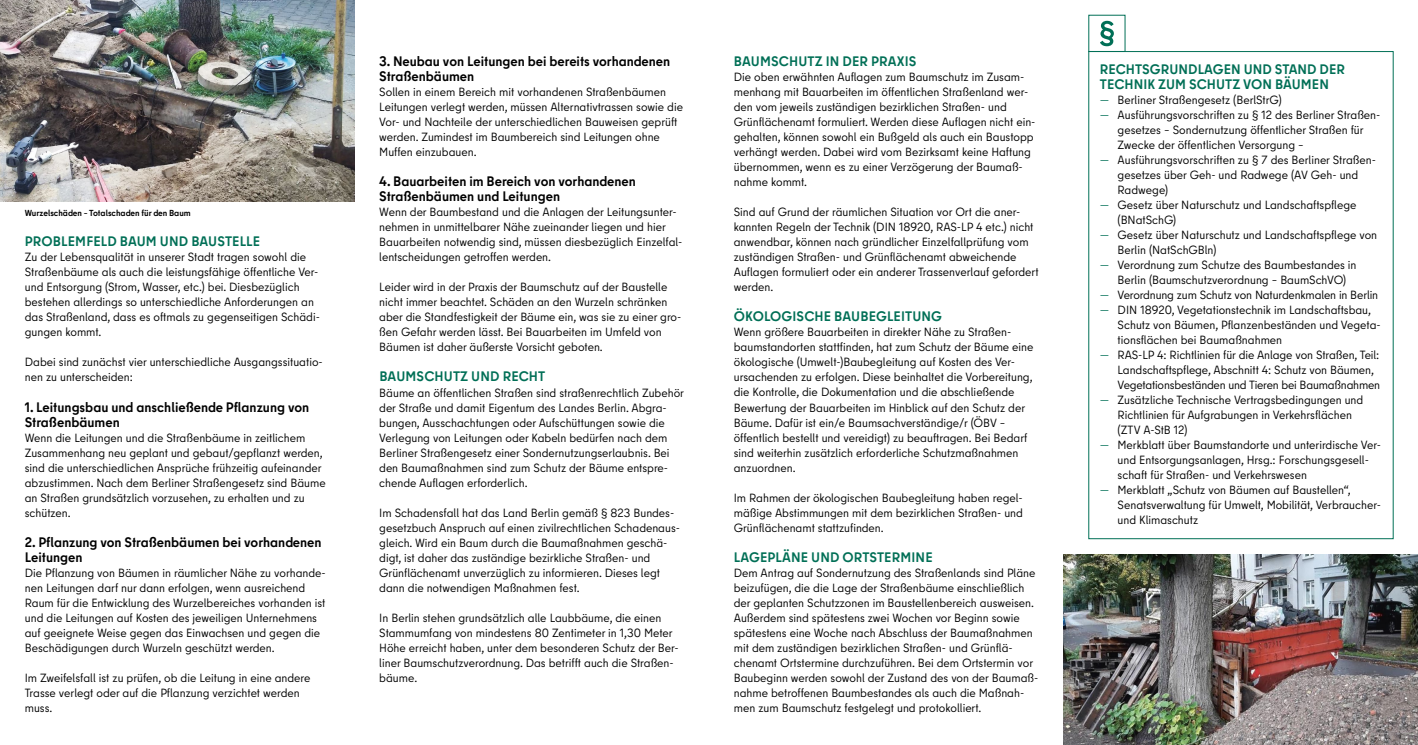
<style>
.page{position:relative;width:1418px;height:745px;background:#fff}
.page>*{position:absolute;margin:0;border:0;box-sizing:border-box;transform-origin:0 0}
.t1{font:700 13.75px/15px "Berlin Type";color:#000}
.t2{font:700 13.75px/15px "Berlin Type";letter-spacing:.01em;color:#006f56}
.t3{font:11.88px/15px "Berlin Type";color:#000}
.t4{font:700 8.75px "Berlin Type";color:#000}
.s1{color:#006f56}
</style>
<div class="page">
<div style="left:1088px;top:51px;width:305px;height:488px;border:1px solid #006f56"></div>
<svg style="left:1100px;top:21px;width:13px;height:25px"></svg>
<img style="left:0;top:0;width:354px;height:201px">
<img style="left:1063px;top:554px;width:354px;height:190px">
<p class="t4" style="left:25px;top:207px;width:167px">Wurzelschäden – Totalschaden für den Baum</p>
<p class="t2" style="left:25px;top:234px;width:237px">PROBLEMFELD BAUM UND BAUSTELLE</p>
<p class="t3" style="left:25px;top:249px;width:297px">Zu der Lebensqualität in unserer Stadt tragen sowohl die Straßenbäume als auch die leistungsfähige öffentliche Ver&shy;und Entsorgung (Strom, Wasser, etc.) bei. Diesbezüglich bestehen allerdings so unterschiedliche Anforderungen an das Straßenland, dass es oftmals zu gegenseitigen Schädi&shy;gungen kommt.</p>
<p class="t3" style="left:25px;top:354px;width:299px">Dabei sind zunächst vier unterschiedliche Ausgangssituatio&shy;nen zu unterscheiden:</p>
<p class="t1" style="left:25px;top:399px;width:286px">1. Leitungsbau und anschließende Pflanzung von<br>Straßenbäumen</p>
<p class="t3" style="left:25px;top:429px;width:302px">Wenn die Leitungen und die Straßenbäume in zeitlichem Zusammenhang neu geplant und gebaut/gepflanzt werden, sind die unterschiedlichen Ansprüche frühzeitig aufeinander abzustimmen. Nach dem Berliner Straßengesetz sind Bäume an Straßen grundsätzlich vorzusehen, zu erhalten und zu schützen.</p>
<p class="t1" style="left:25px;top:534px;width:298px">2. Pflanzung von Straßenbäumen bei vorhandenen<br>Leitungen</p>
<p class="t3" style="left:25px;top:564px;width:302px">Die Pflanzung von Bäumen in räumlicher Nähe zu vorhande&shy;nen Leitungen darf nur dann erfolgen, wenn ausreichend Raum für die Entwicklung des Wurzelbereiches vorhanden ist und die Leitungen auf Kosten des jeweiligen Unternehmens auf geeignete Weise gegen das Einwachsen und gegen die Beschädigungen durch Wurzeln geschützt werden.</p>
<p class="t3" style="left:25px;top:669px;width:287px">Im Zweifelsfall ist zu prüfen, ob die Leitung in eine andere<br>Trasse verlegt oder auf die Pflanzung verzichtet werden muss.</p>
<p class="t1" style="left:379px;top:54px;width:292px">3. Neubau von Leitungen bei bereits vorhandenen<br>Straßenbäumen</p>
<p class="t3" style="left:379px;top:84px;width:305px">Sollen in einem Bereich mit vorhandenen Straßenbäumen Leitungen verlegt werden, müssen Alternativtrassen sowie die Vor- und Nachteile der unterschiedlichen Bauweisen geprüft werden. Zumindest im Baumbereich sind Leitungen ohne Muffen einzubauen.</p>
<p class="t1" style="left:379px;top:174px;width:258px">4. Bauarbeiten im Bereich von vorhandenen<br>Straßenbäumen und Leitungen</p>
<p class="t3" style="left:379px;top:204px;width:304px">Wenn der Baumbestand und die Anlagen der Leitungsunter&shy;nehmen in unmittelbarer Nähe zueinander liegen und hier Bauarbeiten notwendig sind, müssen diesbezüglich Einzelfal&shy;lentscheidungen getroffen werden.</p>
<p class="t3" style="left:379px;top:279px;width:303px">Leider wird in der Praxis der Baumschutz auf der Baustelle nicht immer beachtet. Schäden an den Wurzeln schränken aber die Standfestigkeit der Bäume ein, was sie zu einer gro&shy;ßen Gefahr werden lässt. Bei Bauarbeiten im Umfeld von Bäumen ist daher äußerste Vorsicht geboten.</p>
<p class="t2" style="left:379px;top:369px;width:167px">BAUMSCHUTZ UND RECHT</p>
<p class="t3" style="left:379px;top:384px;width:306px">Bäume an öffentlichen Straßen sind straßenrechtlich Zubehör der Straße und damit Eigentum des Landes Berlin. Abgra&shy;bungen, Ausschachtungen oder Aufschüttungen sowie die Verlegung von Leitungen oder Kabeln bedürfen nach dem Berliner Straßengesetz einer Sondernutzungserlaubnis. Bei den Baumaßnahmen sind zum Schutz der Bäume entspre&shy;chende Auflagen erforderlich.</p>
<p class="t3" style="left:379px;top:504px;width:302px">Im Schadensfall hat das Land Berlin gemäß § 823 Bundes&shy;gesetzbuch Anspruch auf einen zivilrechtlichen Schadenaus&shy;gleich. Wird ein Baum durch die Baumaßnahmen geschä&shy;digt, ist daher das zuständige bezirkliche Straßen- und Grünflächenamt unverzüglich zu informieren. Dieses legt dann die notwendigen Maßnahmen fest.</p>
<p class="t3" style="left:379px;top:609px;width:301px">In Berlin stehen grundsätzlich alle Laubbäume, die einen Stammumfang von mindestens 80 Zentimeter in 1,30 Meter Höhe erreicht haben, unter dem besonderen Schutz der Ber&shy;liner Baumschutzverordnung. Das betrifft auch die Straßen&shy;bäume.</p>
<p class="t2" style="left:734px;top:54px;width:184px">BAUMSCHUTZ IN DER PRAXIS</p>
<p class="t3" style="left:733px;top:69px;width:303px">Die oben erwähnten Auflagen zum Baumschutz im Zusam&shy;menhang mit Bauarbeiten im öffentlichen Straßenland wer&shy;den vom jeweils zuständigen bezirklichen Straßen- und Grünflächenamt formuliert. Werden diese Auflagen nicht ein&shy;gehalten, können sowohl ein Bußgeld als auch ein Baustopp verhängt werden. Dabei wird vom Bezirksamt keine Haftung übernommen, wenn es zu einer Verzögerung der Baumaß&shy;nahme kommt.</p>
<p class="t3" style="left:733px;top:204px;width:306px">Sind auf Grund der räumlichen Situation vor Ort die aner&shy;kannten Regeln der Technik (DIN 18920, RAS-LP 4 etc.) nicht anwendbar, können nach gründlicher Einzelfallprüfung vom zuständigen Straßen- und Grünflächenamt abweichende Auflagen formuliert oder ein anderer Trassenverlauf gefordert werden.</p>
<p class="t2" style="left:734px;top:309px;width:210px">ÖKOLOGISCHE BAUBEGLEITUNG</p>
<p class="t3" style="left:733px;top:324px;width:301px">Wenn größere Bauarbeiten in direkter Nähe zu Straßen&shy;baumstandorten stattfinden, hat zum Schutz der Bäume eine ökologische (Umwelt-)Baubegleitung auf Kosten des Ver&shy;ursachenden zu erfolgen. Diese beinhaltet die Vorbereitung, die Kontrolle, die Dokumentation und die abschließende Bewertung der Bauarbeiten im Hinblick auf den Schutz der Bäume. Dafür ist ein/e Baumsachverständige/r (ÖBV – öffentlich bestellt und vereidigt) zu beauftragen. Bei Bedarf sind weiterhin zusätzlich erforderliche Schutzmaßnahmen anzuordnen.</p>
<p class="t3" style="left:733px;top:489px;width:291px;text-align:justify">Im Rahmen der ökologischen Baubegleitung haben regel&shy;mäßige Abstimmungen mit dem bezirklichen Straßen- und Grünflächenamt stattzufinden.</p>
<p class="t2" style="left:734px;top:549px;width:200px">LAGEPLÄNE UND ORTSTERMINE</p>
<p class="t3" style="left:733px;top:564px;width:306px">Dem Antrag auf Sondernutzung des Straßenlands sind Pläne beizufügen, die die Lage der Straßenbäume einschließlich der geplanten Schutzzonen im Baustellenbereich ausweisen.<br>Außerdem sind spätestens zwei Wochen vor Beginn sowie spätestens eine Woche nach Abschluss der Baumaßnahmen mit dem zuständigen bezirklichen Straßen- und Grünflä&shy;chenamt Ortstermine durchzuführen. Bei dem Ortstermin vor Baubeginn werden sowohl der Zustand des von der Baumaß&shy;nahme betroffenen Baumbestandes als auch die Maßnah&shy;men zum Baumschutz festgelegt und protokolliert.</p>
<p class="t2" style="left:1099px;top:61px;width:247px">RECHTSGRUNDLAGEN UND STAND DER<br>TECHNIK ZUM SCHUTZ VON BÄUMEN</p>
<p class="t3" style="left:1099px;top:92px;width:183px"><span class="s1">—</span> Berliner Straßengesetz (BerlStrG)</p>
<p class="t3" style="left:1117px;top:107px;width:264px;text-indent:-18px"><span class="s1">—</span> Ausführungsvorschriften zu § 12 des Berliner Straßen&shy;gesetzes – Sondernutzung öffentlicher Straßen für<br>Zwecke der öffentlichen Versorgung –</p>
<p class="t3" style="left:1117px;top:152px;width:260px;text-indent:-18px"><span class="s1">—</span> Ausführungsvorschriften zu § 7 des Berliner Straßen&shy;gesetzes über Geh- und Radwege (AV Geh- und<br>Radwege)</p>
<p class="t3" style="left:1117px;top:197px;width:240px;text-indent:-18px"><span class="s1">—</span> Gesetz über Naturschutz und Landschaftspflege (BNatSchG)</p>
<p class="t3" style="left:1117px;top:227px;width:261px;text-indent:-18px"><span class="s1">—</span> Gesetz über Naturschutz und Landschaftspflege von<br>Berlin (NatSchGBln)</p>
<p class="t3" style="left:1117px;top:257px;width:240px;text-indent:-18px"><span class="s1">—</span> Verordnung zum Schutze des Baumbestandes in<br>Berlin (Baumschutzverordnung – BaumSchVO)</p>
<p class="t3" style="left:1099px;top:287px;width:280px"><span class="s1">—</span> Verordnung zum Schutz von Naturdenkmalen in Berlin</p>
<p class="t3" style="left:1117px;top:302px;width:265px;text-indent:-18px"><span class="s1">—</span> DIN 18920, Vegetationstechnik im Landschaftsbau,<br>Schutz von Bäumen, Pflanzenbeständen und Vegeta&shy;tionsflächen bei Baumaßnahmen</p>
<p class="t3" style="left:1117px;top:347px;width:264px;text-indent:-18px"><span class="s1">—</span> RAS-LP 4: Richtlinien für die Anlage von Straßen, Teil:<br>Landschaftspflege, Abschnitt 4: Schutz von Bäumen,<br>Vegetationsbeständen und Tieren bei Baumaßnahmen</p>
<p class="t3" style="left:1117px;top:392px;width:247px;text-indent:-18px"><span class="s1">—</span> Zusätzliche Technische Vertragsbedingungen und<br>Richtlinien für Aufgrabungen in Verkehrsflächen (ZTV A-StB 12)</p>
<p class="t3" style="left:1117px;top:437px;width:265px;text-indent:-18px"><span class="s1">—</span> Merkblatt über Baumstandorte und unterirdische Ver&shy;und Entsorgungsanlagen, Hrsg.: Forschungsgesell&shy;schaft für Straßen- und Verkehrswesen</p>
<p class="t3" style="left:1117px;top:482px;width:265px;text-indent:-18px"><span class="s1">—</span> Merkblatt „Schutz von Bäumen auf Baustellen“,<br>Senatsverwaltung für Umwelt, Mobilität, Verbraucher&shy;und Klimaschutz</p>
</div>
